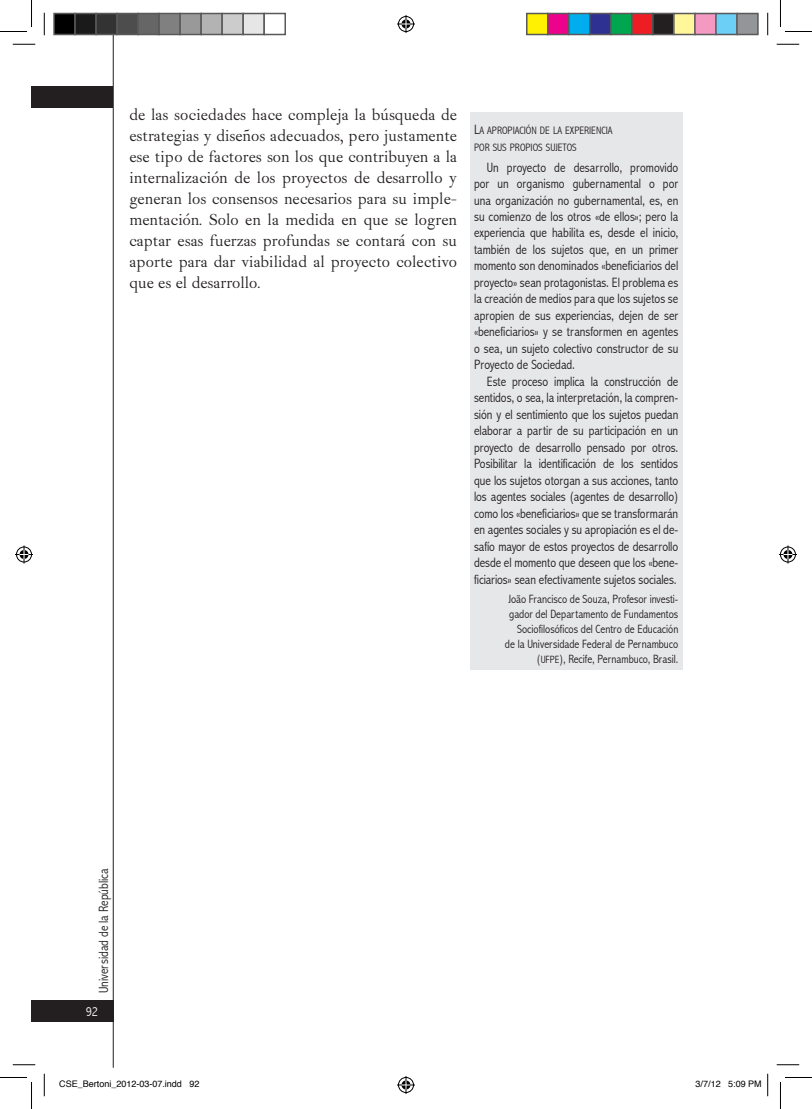
<style>
.page{position:relative;width:812px;height:1109px;background:#fff}
.page>*{position:absolute;margin:0;border:0;box-sizing:border-box;transform-origin:0 0}
.t1{font:16.5px/21px "Ibarra Real";color:#231f20;text-align:justify}
.t2{font:300 condensed 13.5px/16.5px "Abadi";color:#231f20;text-align:justify}
.t3{font:300 condensed 13.5px "Abadi";color:#fff}
.t4{font:300 condensed 12px/15px "Abadi";color:#231f20;text-align:right}
.t5{font:10.8px/16.5px "Abadi MT Condensed Light SC800";color:#231f20}
.t6{font:9px "Helvetica";color:#000}
.s1{font-size:13.5px}
.s2{font-size:10.5px}
</style>
<div class="page">
<div style="left:32px;top:1001px;width:81px;height:21px;background:#231f20"></div>
<hr style="left:113px;top:34px;width:1px;height:1034px;background:#231f20">
<div style="left:32px;top:87px;width:81px;height:21px;background:#231f20"></div>
<div style="left:469px;top:113px;width:213px;height:557px;background:#e6e7e9"></div>
<svg style="left:13px;top:44px;width:22px;height:1px"></svg>
<svg style="left:776px;top:44px;width:23px;height:1px"></svg>
<svg style="left:13px;top:1064px;width:22px;height:1px"></svg>
<svg style="left:776px;top:1064px;width:23px;height:1px"></svg>
<svg style="left:44px;top:13px;width:1px;height:22px"></svg>
<svg style="left:44px;top:1074px;width:1px;height:22px"></svg>
<svg style="left:767px;top:13px;width:1px;height:22px"></svg>
<svg style="left:767px;top:1074px;width:1px;height:22px"></svg>
<svg style="left:0;top:0;width:32px;height:32px"></svg>
<svg style="left:0;top:1077px;width:32px;height:32px"></svg>
<svg style="left:780px;top:0;width:31px;height:32px"></svg>
<svg style="left:780px;top:1077px;width:31px;height:32px"></svg>
<svg style="left:397px;top:15px;width:18px;height:18px"></svg>
<svg style="left:397px;top:1076px;width:18px;height:18px"></svg>
<svg style="left:15px;top:545px;width:18px;height:18px"></svg>
<svg style="left:779px;top:545px;width:17px;height:18px"></svg>
<div style="left:54px;top:14px;width:21px;height:21px;background:#000"></div>
<div style="left:53px;top:13px;width:23px;height:22px;border:2px solid #595959"></div>
<div style="left:75px;top:14px;width:21px;height:21px;background:#1a1a1a"></div>
<div style="left:74px;top:13px;width:23px;height:22px;border:2px solid #595959"></div>
<div style="left:96px;top:14px;width:21px;height:21px;background:#333"></div>
<div style="left:95px;top:13px;width:23px;height:22px;border:2px solid #595959"></div>
<div style="left:117px;top:14px;width:21px;height:21px;background:#4d4d4d"></div>
<div style="left:116px;top:13px;width:23px;height:22px;border:2px solid #595959"></div>
<div style="left:138px;top:14px;width:21px;height:21px;background:#666"></div>
<div style="left:137px;top:13px;width:23px;height:22px;border:2px solid #595959"></div>
<div style="left:159px;top:14px;width:21px;height:21px;background:#808080"></div>
<div style="left:158px;top:13px;width:23px;height:22px;border:2px solid #595959"></div>
<div style="left:180px;top:14px;width:21px;height:21px;background:#999"></div>
<div style="left:179px;top:13px;width:23px;height:22px;border:2px solid #595959"></div>
<div style="left:201px;top:14px;width:21px;height:21px;background:#b3b3b3"></div>
<div style="left:200px;top:13px;width:23px;height:22px;border:2px solid #595959"></div>
<div style="left:222px;top:14px;width:21px;height:21px;background:#ccc"></div>
<div style="left:221px;top:13px;width:23px;height:22px;border:2px solid #595959"></div>
<div style="left:243px;top:14px;width:21px;height:21px;background:#e6e6e6"></div>
<div style="left:242px;top:13px;width:23px;height:22px;border:2px solid #595959"></div>
<div style="left:263px;top:13px;width:23px;height:22px;border:2px solid #595959"></div>
<div style="left:526px;top:14px;width:21px;height:21px;background:#fff101"></div>
<div style="left:526px;top:13px;width:22px;height:22px;border:2px solid #595959"></div>
<div style="left:547px;top:14px;width:21px;height:21px;background:#ed028c"></div>
<div style="left:547px;top:13px;width:22px;height:22px;border:2px solid #595959"></div>
<div style="left:568px;top:14px;width:21px;height:21px;background:#00aeef"></div>
<div style="left:568px;top:13px;width:22px;height:22px;border:2px solid #595959"></div>
<div style="left:589px;top:14px;width:21px;height:21px;background:#2e3092"></div>
<div style="left:589px;top:13px;width:22px;height:22px;border:2px solid #595959"></div>
<div style="left:610px;top:14px;width:21px;height:21px;background:#00a54f"></div>
<div style="left:610px;top:13px;width:22px;height:22px;border:2px solid #595959"></div>
<div style="left:631px;top:14px;width:21px;height:21px;background:#ee1d23"></div>
<div style="left:631px;top:13px;width:22px;height:22px;border:2px solid #595959"></div>
<div style="left:652px;top:14px;width:21px;height:21px;background:#231f20"></div>
<div style="left:652px;top:13px;width:22px;height:22px;border:2px solid #595959"></div>
<div style="left:673px;top:14px;width:21px;height:21px;background:#fff79a"></div>
<div style="left:673px;top:13px;width:22px;height:22px;border:2px solid #595959"></div>
<div style="left:694px;top:14px;width:21px;height:21px;background:#f499c2"></div>
<div style="left:694px;top:13px;width:22px;height:22px;border:2px solid #595959"></div>
<div style="left:715px;top:14px;width:21px;height:21px;background:#6bcff6"></div>
<div style="left:715px;top:13px;width:22px;height:22px;border:2px solid #595959"></div>
<div style="left:736px;top:14px;width:21px;height:21px;background:#939598"></div>
<div style="left:736px;top:13px;width:22px;height:22px;border:2px solid #595959"></div>
<p class="t1" style="left:129px;top:104px;width:329px">de las sociedades hace compleja la búsqueda de estrategias y diseños adecuados, pero justamente ese tipo de factores son los que contribuyen a la internalización de los proyectos de desarrollo y generan los consensos necesarios para su imple&shy;mentación. Solo en la medida en que se logren captar esas fuerzas profundas se contará con su aporte para dar viabilidad al proyecto colectivo que es el desarrollo.</p>
<p class="t5" style="left:474px;top:122px;width:140px"><span class="s1">L</span>A APROPIACIÓN DE LA EXPERIENCIA<br>POR SUS PROPIOS SUJETOS</p>
<p class="t2" style="left:474px;top:159px;width:206px;text-indent:13px">Un proyecto de desarrollo, promovido por un organismo gubernamental o por una organización no gubernamental, es, en su comienzo de los otros «de ellos»; pero la experiencia que habilita es, desde el inicio, también de los sujetos que, en un primer momento son denominados «beneficiarios del proyecto» sean protagonistas. El problema es la creación de medios para que los sujetos se apropien de sus experiencias, dejen de ser «beneficiarios» y se transformen en agentes o sea, un sujeto colectivo constructor de su Proyecto de Sociedad.</p>
<p class="t2" style="left:474px;top:373px;width:206px;text-indent:13px">Este proceso implica la construcción de sentidos, o sea, la interpretación, la compren&shy;sión y el sentimiento que los sujetos puedan elaborar a partir de su participación en un proyecto de desarrollo pensado por otros.<br>Posibilitar la identificación de los sentidos que los sujetos otorgan a sus acciones, tanto los agentes sociales (agentes de desarrollo) como los «beneficiarios» que se transformarán en agentes sociales y su apropiación es el de&shy;safío mayor de estos proyectos de desarrollo desde el momento que deseen que los «bene&shy;ficiarios» sean efectivamente sujetos sociales.</p>
<p class="t4" style="left:505px;top:592px;width:175px">João Francisco de Souza, Profesor investi&shy;gador del Departamento de Fundamentos Sociofilosóficos del Centro de Educación de la Universidade Federal de Pernambuco (<span class="s2">UFPE</span>), Recife, Pernambuco, Brasil.</p>
<p class="t2" style="left:95px;top:993px;width:126px;rotate:-90deg">Universidad de la República</p>
<p class="t3" style="left:86px;top:1004px;width:14px">92</p>
<p class="t6" style="left:59px;top:1078px;width:142px">CSE_Bertoni_2012-03-07.indd 92</p>
<p class="t6" style="left:695px;top:1078px;width:68px">3/7/12 5:09 PM</p>
</div>
